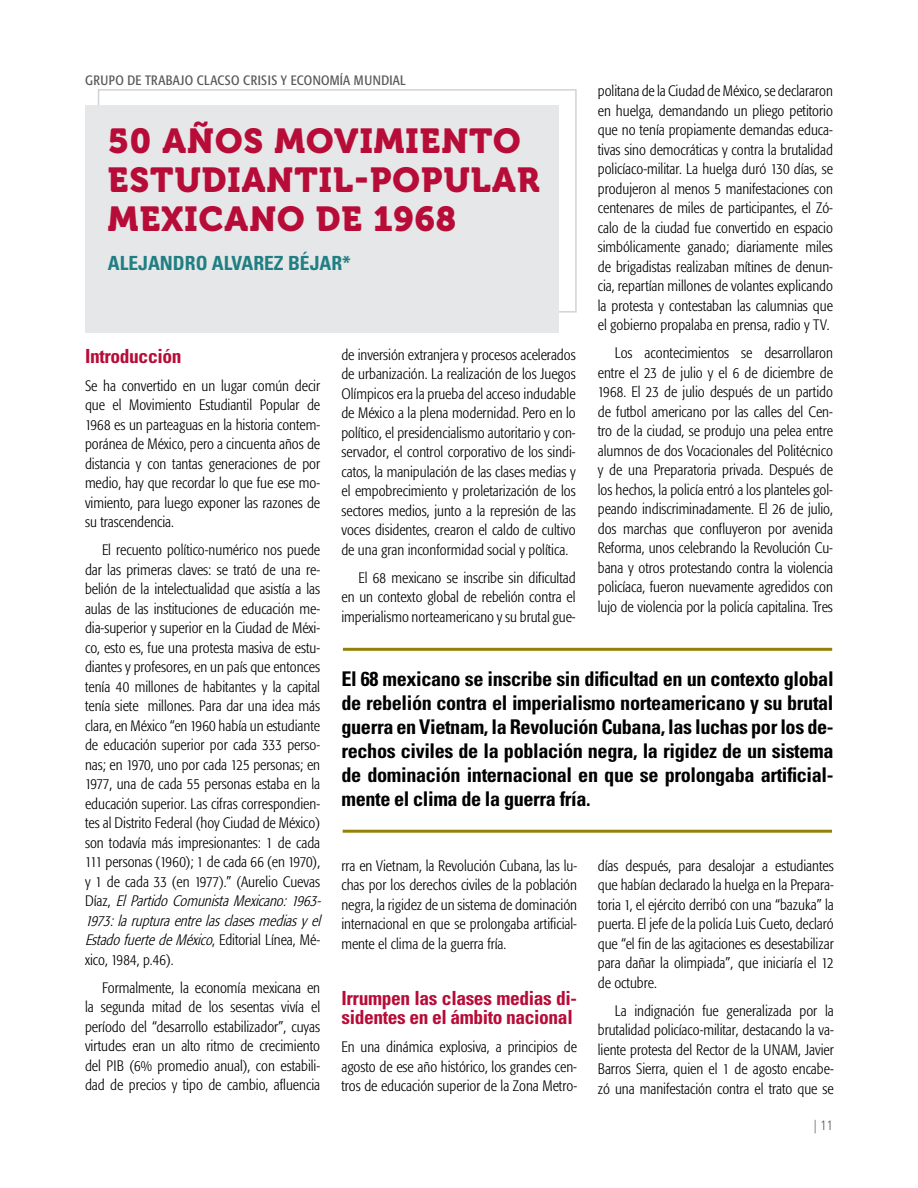
<style>
.page{position:relative;width:918px;height:1188px;background:#fff}
.page>*{position:absolute;margin:0;border:0;box-sizing:border-box;transform-origin:0 0}
.t1{font:34.5px/39px "Museo 900";letter-spacing:.03em;color:#b70c38}
.t2{font:700 condensed 20.25px/24px "Univers LT Std";letter-spacing:-.02em;color:#000;text-align:justify}
.t3{font:700 condensed 19.5px/19.5px "Univers LT Std";letter-spacing:-.02em;color:#b70c38}
.t4{font:700 condensed 19.5px "Univers LT Std";color:#207f83}
.t5{font:300 condensed 15px/19.5px "Formata";color:#000;text-align:justify}
.t6{font:condensed 13.5px "Formata";letter-spacing:.02em;color:#58595b}
.t7{font:300 condensed 13.5px "Frutiger LT Std";color:#58595b}
.s1{font-style:italic}
</style>
<div class="page">
<div style="left:98px;top:89px;width:479px;height:224px;border:2px solid #d1d3d4"></div>
<div style="left:85px;top:105px;width:473px;height:228px;background:#e6e7e8"></div>
<hr style="left:343px;top:830px;width:489px;height:3px;background:#938207">
<hr style="left:343px;top:648px;width:489px;height:3px;background:#938207">
<p class="t6" style="left:85px;top:72px;width:322px">GRUPO DE TRABAJO CLACSO CRISIS Y ECONOMÍA MUNDIAL</p>
<h1 class="t1" style="left:108px;top:122px;width:433px">50 AÑOS MOVIMIENTO<br>ESTUDIANTIL-POPULAR<br>MEXICANO DE 1968</h1>
<h3 class="t4" style="left:108px;top:251px;width:244px">ALEJANDRO ALVAREZ BÉJAR*</h3>
<p class="t5" style="left:598px;top:81px;width:237px">politana de la Ciudad de México, se declararon en huelga, demandando un pliego petitorio que no tenía propiamente demandas educa&shy;tivas sino democráticas y contra la brutalidad policíaco-militar. La huelga duró 130 días, se produjeron al menos 5 manifestaciones con centenares de miles de participantes, el Zó&shy;calo de la ciudad fue convertido en espacio simbólicamente ganado; diariamente miles de brigadistas realizaban mítines de denun&shy;cia, repartían millones de volantes explicando la protesta y contestaban las calumnias que el gobierno propalaba en prensa, radio y TV.</p>
<p class="t5" style="left:598px;top:343px;width:237px;text-indent:17px">Los acontecimientos se desarrollaron entre el 23 de julio y el 6 de diciembre de 1968. El 23 de julio después de un partido de futbol americano por las calles del Cen&shy;tro de la ciudad, se produjo una pelea entre alumnos de dos Vocacionales del Politécnico y de una Preparatoria privada. Después de los hechos, la policía entró a los planteles gol&shy;peando indiscriminadamente. El 26 de julio, dos marchas que confluyeron por avenida Reforma, unos celebrando la Revolución Cu&shy;bana y otros protestando contra la violencia policíaca, fueron nuevamente agredidos con lujo de violencia por la policía capitalina. Tres</p>
<p class="t5" style="left:341px;top:345px;width:236px">de inversión extranjera y procesos acelerados de urbanización. La realización de los Juegos Olímpicos era la prueba del acceso indudable de México a la plena modernidad. Pero en lo político, el presidencialismo autoritario y con&shy;servador, el control corporativo de los sindi&shy;catos, la manipulación de las clases medias y el empobrecimiento y proletarización de los sectores medios, junto a la represión de las voces disidentes, crearon el caldo de cultivo de una gran inconformidad social y política.</p>
<p class="t5" style="left:341px;top:568px;width:236px;text-indent:17px">El 68 mexicano se inscribe sin dificultad en un contexto global de rebelión contra el imperialismo norteamericano y su brutal gue-</p>
<h3 class="t3" style="left:85px;top:346px;width:98px">Introducción</h3>
<p class="t5" style="left:85px;top:376px;width:237px">Se ha convertido en un lugar común decir que el Movimiento Estudiantil Popular de 1968 es un parteaguas en la historia contem&shy;poránea de México, pero a cincuenta años de distancia y con tantas generaciones de por medio, hay que recordar lo que fue ese mo&shy;vimiento, para luego exponer las razones de su trascendencia.</p>
<p class="t5" style="left:85px;top:540px;width:241px;text-align:left;text-indent:17px">El recuento político-numérico nos puede dar las primeras claves: se trató de una re&shy;belión de la intelectualidad que asistía a las aulas de las instituciones de educación me&shy;dia-superior y superior en la Ciudad de Méxi&shy;co, esto es, fue una protesta masiva de estu&shy;diantes y profesores, en un país que entonces tenía 40 millones de habitantes y la capital tenía siete millones. Para dar una idea más clara, en México “en 1960 había un estudiante de educación superior por cada 333 perso&shy;nas; en 1970, uno por cada 125 personas; en 1977, una de cada 55 personas estaba en la educación superior. Las cifras correspondien&shy;tes al Distrito Federal (hoy Ciudad de México) son todavía más impresionantes: 1 de cada 111 personas (1960); 1 de cada 66 (en 1970), y 1 de cada 33 (en 1977).” (Aurelio Cuevas D í a z , <span class="s1">ElPartidoComunistaMexicano:1963- 1973:larupturaentrelasclasesmediasy el EstadofuertedeMéxico</span>, E d i t o r i a l L í n e a , M é - xico, 1984, p.46).</p>
<p class="t5" style="left:85px;top:978px;width:237px;text-indent:17px">Formalmente, la economía mexicana en la segunda mitad de los sesentas vivía el período del “desarrollo estabilizador”, cuyas virtudes eran un alto ritmo de crecimiento del PIB (6% promedio anual), con estabili&shy;dad de precios y tipo de cambio, afluencia</p>
<p class="t2" style="left:342px;top:667px;width:494px">El 68 mexicano se inscribe sin dificultad en un contexto global de rebelión contra el imperialismo norteamericano y su brutal guerra en Vietnam, la Revolución Cubana, las luchas por los de&shy;rechos civiles de la población negra, la rigidez de un sistema de dominación internacional en que se prolongaba artificial&shy;mente el clima de la guerra fría.</p>
<p class="t5" style="left:598px;top:856px;width:238px">días después, para desalojar a estudiantes que habían declarado la huelga en la Prepara&shy;toria 1, el ejército derribó con una “bazuka” la puerta. El jefe de la policía Luis Cueto, declaró que “el fin de las agitaciones es desestabilizar para dañar la olimpiada”, que iniciaría el 12 de octubre.</p>
<p class="t5" style="left:598px;top:1001px;width:238px;text-indent:17px">La indignación fue generalizada por la brutalidad policíaco-militar, destacando la va&shy;liente protesta del Rector de la UNAM, Javier Barros Sierra, quien el 1 de agosto encabe&shy;zó una manifestación contra el trato que se</p>
<p class="t5" style="left:341px;top:856px;width:237px">rra en Vietnam, la Revolución Cubana, las lu&shy;chas por los derechos civiles de la población negra, la rigidez de un sistema de dominación internacional en que se prolongaba artificial&shy;mente el clima de la guerra fría.</p>
<h3 class="t3" style="left:341px;top:988px;width:237px">Irrumpen las clases medias di&shy;sidentes en el ámbito nacional</h3>
<p class="t5" style="left:341px;top:1037px;width:237px">En una dinámica explosiva, a principios de agosto de ese año histórico, los grandes cen&shy;tros de educación superior de la Zona Metro-</p>
<p class="t7" style="left:814px;top:1117px;width:21px">| 11</p>
</div>
